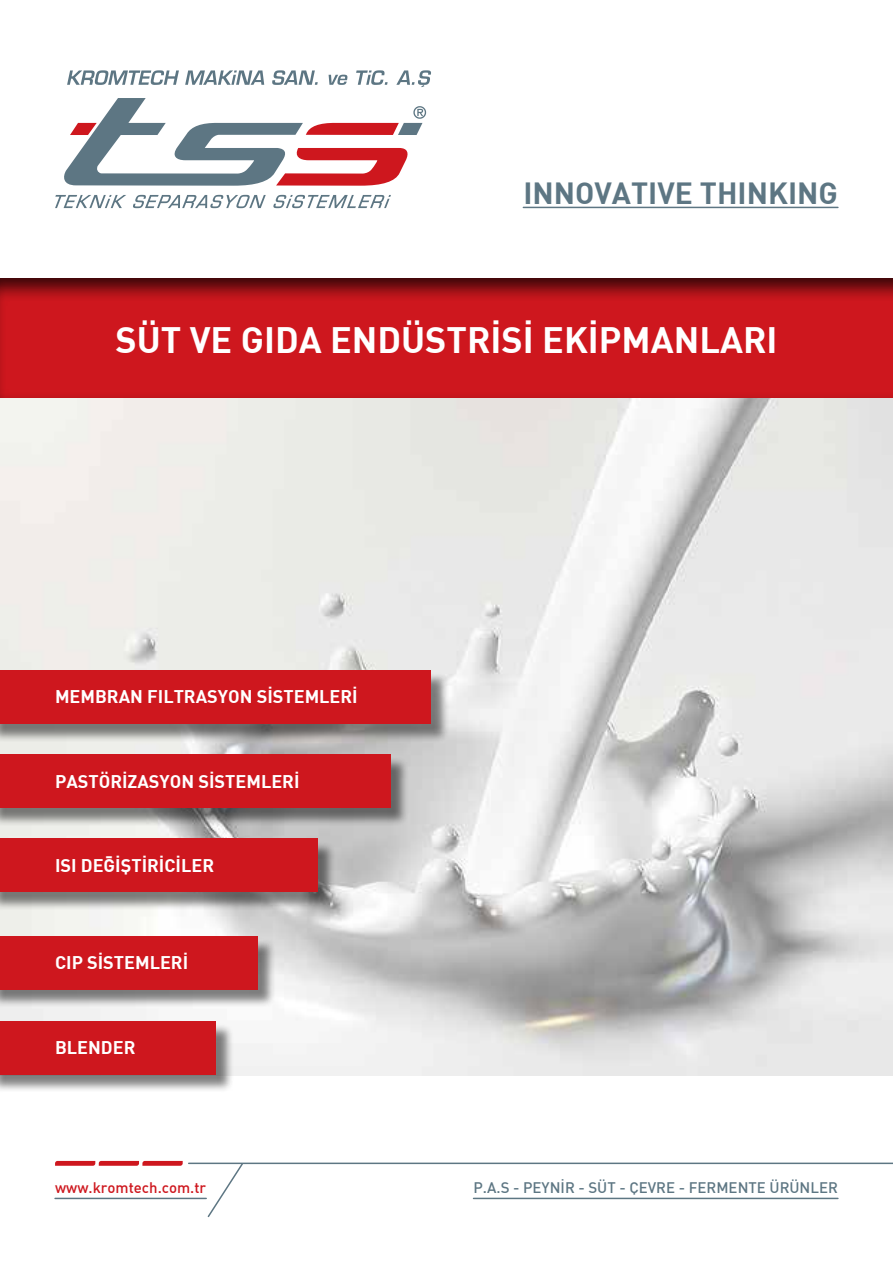
<style>
.page{position:relative;width:893px;height:1263px;background:#fff}
.page>*{position:absolute;margin:0;border:0;box-sizing:border-box;transform-origin:0 0}
.t1{font:700 36px "DI Nbek";color:#fff}
.t2{font:700 30px "DI Nbek";color:#5d7683}
.t3{font:700 18px "DI Nbek";color:#fff}
.t4{font:500 15px "DI Nbek";color:#5d7683}
.t5{font:500 15px "DI Nbek";color:#ce171e}
</style>
<div class="page">
<img style="left:0;top:398px;width:893px;height:677px">
<svg style="left:55px;top:1161px;width:128px;height:5px"></svg>
<div style="left:0;top:277px;width:893px;height:121px;background:#000;opacity:.75"></div>
<div style="left:0;top:672px;width:450px;height:70px;background:#000;opacity:.5"></div>
<div style="left:0;top:670px;width:431px;height:54px;background:#ce171e"></div>
<div style="left:0;top:756px;width:409px;height:71px;background:#000;opacity:.5"></div>
<div style="left:0;top:754px;width:390px;height:54px;background:#ce171e"></div>
<div style="left:0;top:841px;width:337px;height:70px;background:#000;opacity:.5"></div>
<div style="left:0;top:838px;width:318px;height:54px;background:#ce171e"></div>
<div style="left:0;top:938px;width:276px;height:70px;background:#000;opacity:.5"></div>
<div style="left:0;top:936px;width:257px;height:53px;background:#ce171e"></div>
<div style="left:0;top:1023px;width:235px;height:70px;background:#000;opacity:.5"></div>
<div style="left:0;top:1021px;width:216px;height:53px;background:#ce171e"></div>
<svg style="left:67px;top:70px;width:112px;height:15px"></svg>
<svg style="left:185px;top:70px;width:79px;height:15px"></svg>
<svg style="left:272px;top:70px;width:46px;height:15px"></svg>
<svg style="left:329px;top:75px;width:18px;height:10px"></svg>
<svg style="left:356px;top:70px;width:32px;height:15px"></svg>
<svg style="left:396px;top:70px;width:35px;height:17px"></svg>
<svg style="left:55px;top:195px;width:71px;height:13px"></svg>
<svg style="left:273px;top:195px;width:118px;height:13px"></svg>
<svg style="left:133px;top:195px;width:133px;height:13px"></svg>
<svg style="left:64px;top:98px;width:362px;height:88px"></svg>
<hr style="left:523px;top:207px;width:315px;height:1px;background:#5d7683">
<hr style="left:473px;top:1198px;width:365px;height:1px;background:#5d7683">
<hr style="left:55px;top:1198px;width:151px;height:1px;background:#5d7683">
<hr style="left:189px;top:1162px;width:704px;height:2px;background:#5d7683">
<svg style="left:206px;top:1162px;width:38px;height:56px"></svg>
<h2 class="t2" style="left:523px;top:173px;width:316px">INNOVATIVE THINKING</h2>
<h1 class="t1" style="left:115px;top:317px;width:664px">SÜT VE GIDA ENDÜSTRİSİ EKİPMANLARI</h1>
<p class="t3" style="left:55px;top:685px;width:304px">MEMBRAN FILTRASYON SİSTEMLERİ</p>
<p class="t3" style="left:55px;top:769px;width:246px">PASTÖRİZASYON SİSTEMLERİ</p>
<p class="t3" style="left:55px;top:854px;width:161px">ISI DEĞİŞTİRİCİLER</p>
<p class="t3" style="left:55px;top:951px;width:135px">CIP SİSTEMLERİ</p>
<p class="t3" style="left:55px;top:1036px;width:82px">BLENDER</p>
<p class="t5" style="left:55px;top:1178px;width:153px">www.kromtech.com.tr</p>
<p class="t4" style="left:473px;top:1178px;width:366px">P.A.S - PEYNİR - SÜT - ÇEVRE - FERMENTE ÜRÜNLER</p>
</div>
